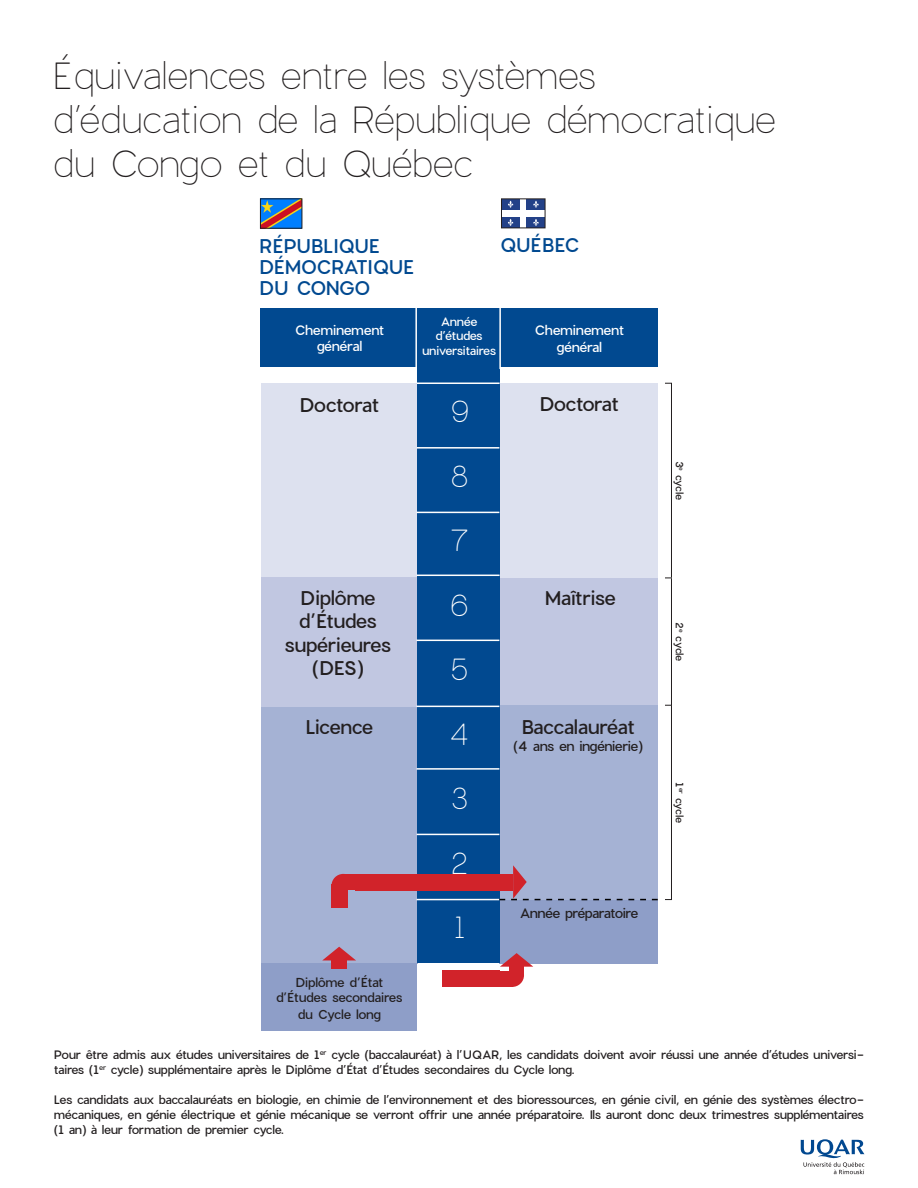
<style>
.page{position:relative;width:918px;height:1188px;background:#fff}
.page>*{position:absolute;margin:0;border:0;box-sizing:border-box;transform-origin:0 0}
.Titre{font:100 37.2px/44px "Charlevoix Pro";letter-spacing:-.02em;color:#231f20}
.t1{font:100 30px/64.5px "Charlevoix Pro";color:#fff;text-align:justify}
.t2{font:500 19.5px/23.4px "Charlevoix Pro";letter-spacing:-.02em;color:#231f20;text-align:center}
.sous-titre{font:500 19.5px "Charlevoix Pro";letter-spacing:-.025em;color:#014990}
.t3{font:500 13.5px "Charlevoix Pro";letter-spacing:-.02em;color:#fff}
.t4{font:500 13.5px "Charlevoix Pro";letter-spacing:-.025em;color:#231f20}
.t5{font:700 13.5px "Univers";color:#fff}
.t6{font:500 12.75px/15.8px "Charlevoix Pro";letter-spacing:-.02em;color:#231f20;text-align:center}
.t7{font:500 12px/15px "Charlevoix Pro";letter-spacing:-.025em;color:#231f20}
.t8{font:500 12px "Charlevoix Pro";letter-spacing:-.025em;color:#fff}
.t9{font:500 10.5px "Charlevoix Pro";letter-spacing:-.03em;color:#231f20}
</style>
<div class="page">
<div style="left:499px;top:899px;width:159px;height:64px;background:#8e9ec8"></div>
<div style="left:261px;top:383px;width:156px;height:258px;background:#dde1ef"></div>
<div style="left:261px;top:578px;width:156px;height:194px;background:#c1c7e1"></div>
<div style="left:261px;top:707px;width:156px;height:256px;background:#a5b2d4"></div>
<div style="left:499px;top:705px;width:159px;height:195px;background:#a5b2d4"></div>
<div style="left:497px;top:574px;width:161px;height:131px;background:#c1c7e1"></div>
<div style="left:493px;top:383px;width:165px;height:195px;background:#dde1ef"></div>
<div style="left:254px;top:309px;width:411px;height:58px;background:#014990"></div>
<div style="left:417px;top:315px;width:82px;height:648px;background:#014990"></div>
<div style="left:261px;top:963px;width:156px;height:68px;background:#8e9ec8"></div>
<hr style="left:415px;top:303px;width:2px;height:66px;background:#fff">
<hr style="left:499px;top:305px;width:2px;height:64px;background:#fff">
<hr style="left:417px;top:447px;width:82px;height:2px;background:#fff">
<hr style="left:416px;top:512px;width:83px;height:1px;background:#fff">
<hr style="left:417px;top:575px;width:83px;height:1px;background:#fff">
<hr style="left:416px;top:640px;width:83px;height:1px;background:#fff">
<hr style="left:416px;top:706px;width:83px;height:1px;background:#fff">
<hr style="left:417px;top:768px;width:82px;height:2px;background:#fff">
<hr style="left:417px;top:834px;width:82px;height:1px;background:#fff">
<hr style="left:417px;top:899px;width:82px;height:1px;background:#fff">
<div style="left:332px;top:957px;width:15px;height:12px;background:#d1232a"></div>
<svg style="left:323px;top:947px;width:33px;height:13px"></svg>
<div style="left:500px;top:963px;width:24px;height:24px;background:#d1232a;border-radius:50%"></div>
<div style="left:442px;top:971px;width:71px;height:16px;background:#d1232a"></div>
<div style="left:509px;top:964px;width:15px;height:11px;background:#d1232a"></div>
<div style="left:500px;top:965px;width:9px;height:6px;background:#fff"></div>
<svg style="left:500px;top:953px;width:33px;height:14px"></svg>
<div style="left:658px;top:304px;width:13px;height:687px;background:#fff"></div>
<div style="left:501px;top:199px;width:19px;height:11px;background:#234188"></div>
<svg style="left:508px;top:201px;width:5px;height:7px"></svg>
<div style="left:527px;top:199px;width:18px;height:11px;background:#234188"></div>
<svg style="left:533px;top:201px;width:6px;height:7px"></svg>
<div style="left:501px;top:217px;width:19px;height:11px;background:#234188"></div>
<svg style="left:508px;top:219px;width:5px;height:7px"></svg>
<div style="left:527px;top:217px;width:18px;height:11px;background:#234188"></div>
<svg style="left:533px;top:219px;width:6px;height:7px"></svg>
<div style="left:501px;top:199px;width:44px;height:29px;border:1px solid #231f20"></div>
<img style="left:262px;top:201px;width:38px;height:25px">
<hr style="left:417px;top:383px;width:83px;height:1px;background:#fff">
<div style="left:247px;top:305px;width:13px;height:733px;background:#fff"></div>
<hr style="left:671px;top:383px;width:1px;height:195px;background:#231f20">
<hr style="left:671px;top:578px;width:1px;height:128px;background:#231f20">
<hr style="left:671px;top:705px;width:1px;height:195px;background:#231f20">
<div style="left:331px;top:874px;width:24px;height:23px;background:#d1232a;border-radius:50%"></div>
<div style="left:342px;top:874px;width:171px;height:16px;background:#d1232a"></div>
<div style="left:346px;top:890px;width:9px;height:10px;background:#a5b2d4"></div>
<svg style="left:499px;top:865px;width:159px;height:35px"></svg>
<div style="left:331px;top:884px;width:17px;height:23px;background:#d1232a"></div>
<svg style="left:801px;top:1139px;width:63px;height:35px"></svg>
<p class="Titre" style="left:53px;top:53px;width:545px">Équivalences entre les systèmes</p>
<p class="Titre" style="left:53px;top:97px;width:725px">d’éducation de la République démocratique du Congo et du Québec</p>
<p class="sous-titre" style="left:259px;top:233px;width:122px">RÉPUBLIQUE</p>
<p class="sous-titre" style="left:259px;top:254px;width:157px">DÉMOCRATIQUE</p>
<p class="sous-titre" style="left:259px;top:275px;width:113px">DU CONGO</p>
<p class="sous-titre" style="left:500px;top:232px;width:81px">QUÉBEC</p>
<p class="t3" style="left:295px;top:321px;width:91px">Cheminement</p>
<p class="t3" style="left:317px;top:337px;width:47px">général</p>
<p class="t5" style="left:302px;top:322px;width:42px">hemin</p>
<p class="t5" style="left:315px;top:338px;width:10px">g</p>
<p class="t8" style="left:441px;top:314px;width:38px">Année</p>
<p class="t8" style="left:435px;top:328px;width:49px">d’études</p>
<p class="t8" style="left:422px;top:343px;width:76px">universitaires</p>
<p class="t3" style="left:535px;top:322px;width:91px">Cheminement</p>
<p class="t3" style="left:557px;top:338px;width:47px">général</p>
<p class="t2" style="left:300px;top:393px;width:81px">Doctorat</p>
<p class="t1" style="left:450px;top:379px;width:21px">9</p>
<p class="t2" style="left:539px;top:392px;width:81px">Doctorat</p>
<p class="t1" style="left:449px;top:443px;width:23px">8<br>7<br>6<br>5<br>4<br>3<br>2<br>1</p>
<p class="t2" style="left:300px;top:586px;width:77px">Diplôme</p>
<p class="t2" style="left:544px;top:586px;width:73px">Maîtrise</p>
<p class="t2" style="left:285px;top:610px;width:108px">d’Études supérieures (DES)</p>
<p class="t2" style="left:305px;top:716px;width:69px">Licence</p>
<p class="t2" style="left:522px;top:716px;width:115px">Baccalauréat</p>
<p class="t4" style="left:513px;top:737px;width:131px">(4 ans en ingénierie)</p>
<p class="t4" style="left:520px;top:904px;width:120px">Année préparatoire</p>
<p class="t6" style="left:276px;top:975px;width:128px">Diplôme d’État d’Études secondaires du Cycle long</p>
<p class="t9" style="left:686px;top:461px;width:41px;rotate:90deg">3<sup>e</sup> cycle</p>
<p class="t9" style="left:686px;top:622px;width:41px;rotate:90deg">2<sup>e</sup> cycle</p>
<p class="t9" style="left:686px;top:782px;width:42px;rotate:90deg">1<sup>er</sup> cycle</p>
<p class="t7" style="left:54px;top:1047px;width:812px">Pour être admis aux études universitaires de 1<sup>er</sup> cycle (baccalauréat) à l’UQAR, les candidats doivent avoir réussi une année d’études universi&shy;taires (1<sup>er</sup> cycle) supplémentaire après le Diplôme d’État d’Études secondaires du Cycle long.</p>
<p class="t7" style="left:54px;top:1092px;width:812px;text-align:justify">Les candidats aux baccalauréats en biologie, en chimie de l’environnement et des bioressources, en génie civil, en génie des systèmes électro&shy;mécaniques, en génie électrique et génie mécanique se verront offrir une année préparatoire. Ils auront donc deux trimestres supplémentaires (1 an) à leur formation de premier cycle.</p>
</div>
